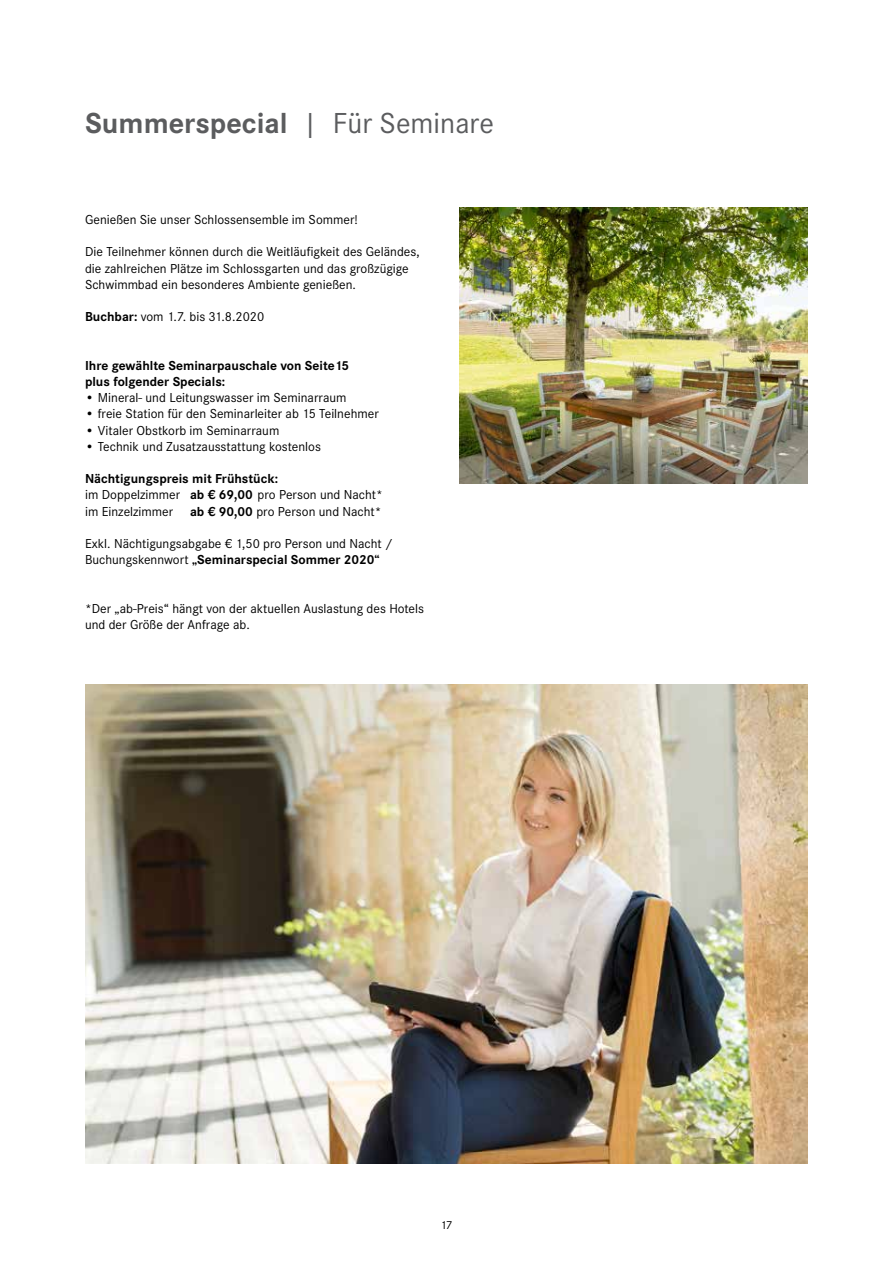
<style>
.page{position:relative;width:893px;height:1263px;background:#fff}
.page>*{position:absolute;margin:0;border:0;box-sizing:border-box;transform-origin:0 0}
.t1{font:700 30px "Corporate SOT";color:#5b5c5e}
.t2{font:13.5px/16.2px "Corporate SOT";color:#000}
.t3{font:700 13.5px/16.2px "Corporate SOT";color:#000}
.t4{font:12px "Corporate SOT";color:#000}
.s1{font-weight:400}
.s2{font-weight:700}
</style>
<div class="page">
<img style="left:85px;top:685px;width:723px;height:479px">
<img style="left:459px;top:208px;width:349px;height:275px">
<h1 class="t1" style="left:85px;top:106px;width:411px">Summerspecial <span class="s1">| Für Seminare</span></h1>
<p class="t2" style="left:85px;top:211px;width:274px">Genießen Sie unser Schlossensemble im Sommer!</p>
<p class="t2" style="left:85px;top:244px;width:336px">Die Teilnehmer können durch die Weitläufigkeit des Geländes, die zahlreichen Plätze im Schlossgarten und das großzügige<br>Schwimmbad ein besonderes Ambiente genießen.</p>
<p class="t2" style="left:85px;top:309px;width:181px"><span class="s2">Buchbar:</span> vom 1.7. bis 31.8.2020</p>
<p class="t3" style="left:85px;top:358px;width:266px">Ihre gewählte Seminarpauschale von Seite15 plus folgender Specials:</p>
<p class="t2" style="left:85px;top:390px;width:263px">• Mineral- und Leitungswasser im Seminarraum</p>
<p class="t2" style="left:85px;top:406px;width:295px">• freie Station für den Seminarleiter ab 15 Teilnehmer</p>
<p class="t2" style="left:85px;top:422px;width:196px">• Vitaler Obstkorb im Seminarraum</p>
<p class="t2" style="left:85px;top:438px;width:237px">• Technik und Zusatzausstattung kostenlos</p>
<p class="t2" style="left:85px;top:471px;width:299px"><span class="s2">Nächtigungspreis mit Frühstück:<br></span>im Doppelzimmer <span class="s2">ab € 69,00</span> pro Person und Nacht* im Einzelzimmer <span class="s2">ab € 90,00</span> pro Person und Nacht*</p>
<p class="t2" style="left:85px;top:535px;width:309px">Exkl. Nächtigungsabgabe € 1,50 pro Person und Nacht /<br>Buchungskennwort <span class="s2">„Seminarspecial Sommer 2020“</span></p>
<p class="t2" style="left:85px;top:600px;width:340px">*Der „ab-Preis“ hängt von der aktuellen Auslastung des Hotels und der Größe der Anfrage ab.</p>
<p class="t4" style="left:440px;top:1218px;width:13px">17</p>
</div>
